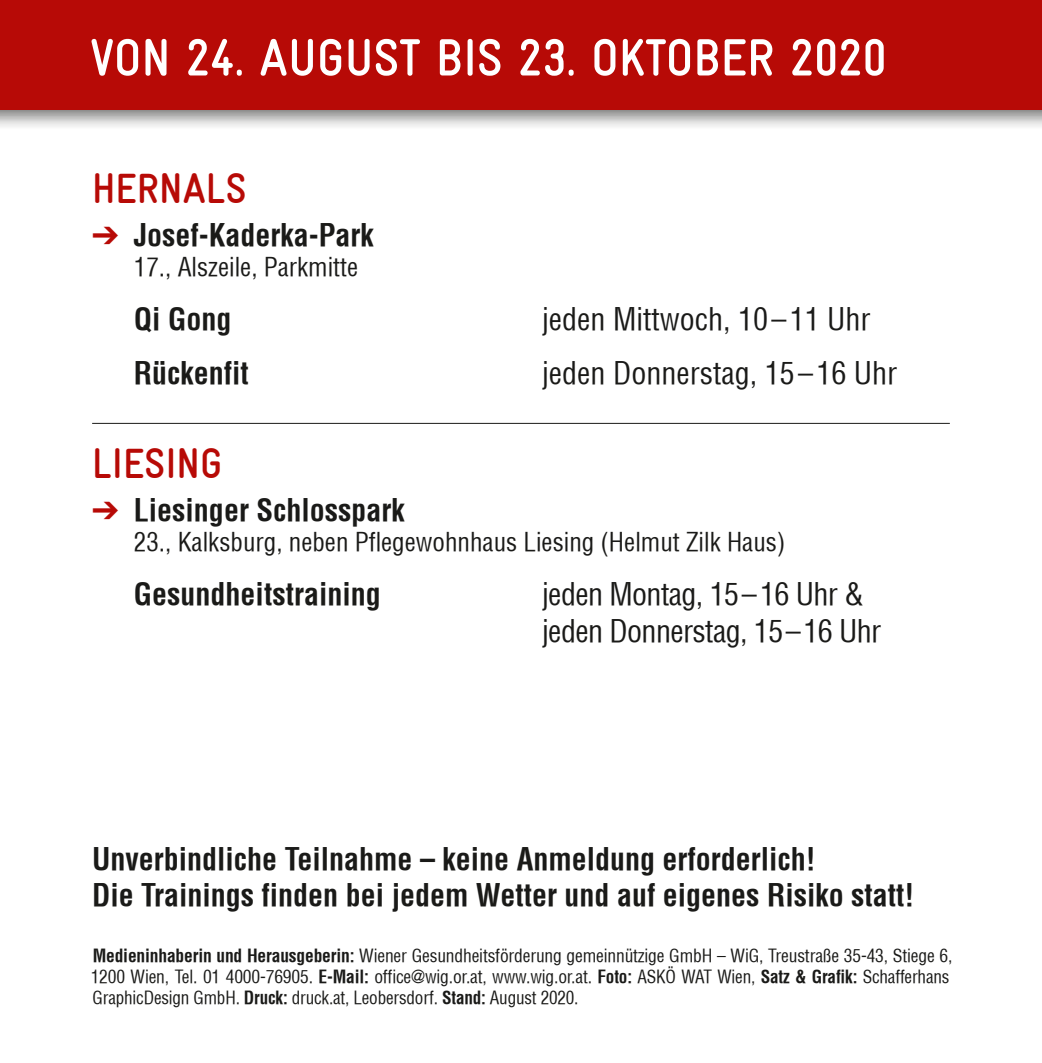
<style>
.page{position:relative;width:1042px;height:1063px;background:#fff}
.page>*{position:absolute;margin:0;border:0;box-sizing:border-box;transform-origin:0 0}
.t1{font:700 condensed 52.5px "Gravur";color:#fff}
.t2{font:700 condensed 42.5px "Gravur";color:#b70a06}
.t3{font:700 condensed 30px/36px "Helvetica";color:#1a1a18}
.t4{font:condensed 30px "Helvetica";color:#1a1a18}
.t5{font:condensed 30px/37px "Helvetica";letter-spacing:-.02em;color:#1a1a18}
.t6{font:condensed 25px "Helvetica";color:#1a1a18}
.t7{font:condensed 17.5px/21px "Helvetica";letter-spacing:-.01em;color:#1a1a18}
.s1{color:#b70a06}
.s2{font-weight:700}
</style>
<div class="page">
<div style="left:0;top:0;width:1042px;height:131px;background:#1a1a18;opacity:.6"></div>
<div style="left:0;top:0;width:1042px;height:110px;background:#b70a06"></div>
<hr style="left:92px;top:423px;width:858px;height:1px;background:#1a1a18">
<h1 class="t1" style="left:90px;top:28px;width:798px">VON 24. AUGUST BIS 23. OKTOBER 2020</h1>
<h2 class="t2" style="left:92px;top:165px;width:156px">HERNALS</h2>
<h3 class="t3" style="left:92px;top:217px;width:283px"><span class="s1">➔</span> Josef-Kaderka-Park</h3>
<h3 class="t6" style="left:134px;top:251px;width:226px">17., Alszeile, Parkmitte</h3>
<h3 class="t3" style="left:134px;top:301px;width:99px">Qi Gong</h3>
<h3 class="t4" style="left:542px;top:300px;width:330px">jeden Mittwoch, 10–11 Uhr</h3>
<h3 class="t3" style="left:134px;top:355px;width:116px">Rückenfit</h3>
<h3 class="t4" style="left:542px;top:354px;width:356px">jeden Donnerstag, 15–16 Uhr</h3>
<h2 class="t2" style="left:92px;top:440px;width:132px">LIESING</h2>
<h3 class="t3" style="left:92px;top:492px;width:314px"><span class="s1">➔</span> Liesinger Schlosspark</h3>
<h3 class="t6" style="left:134px;top:526px;width:653px">23., Kalksburg, neben Pflegewohnhaus Liesing (Helmut Zilk Haus)</h3>
<h3 class="t3" style="left:134px;top:576px;width:248px">Gesundheitstraining</h3>
<h3 class="t5" style="left:542px;top:576px;width:340px">jeden Montag, 15–16 Uhr &amp; jeden Donnerstag, 15–16 Uhr</h3>
<h3 class="t3" style="left:92px;top:840px;width:824px">Unverbindliche Teilnahme – keine Anmeldung erforderlich!<br>Die Trainings finden bei jedem Wetter und auf eigenes Risiko statt!</h3>
<p class="t7" style="left:91px;top:945px;width:863px"><span class="s2">Medieninhaberin und Herausgeberin:</span> Wiener Gesundheitsförderung gemeinnützige GmbH – WiG, Treustraße 35-43, Stiege 6,<br>1200 Wien, Tel. 01 4000-76905. <span class="s2">E-Mail:</span> office@wig.or.at, www.wig.or.at. <span class="s2">Foto:</span> ASKÖ WAT Wien, <span class="s2">Satz &amp; Grafik:</span> Schafferhans<br>GraphicDesign GmbH. <span class="s2">Druck:</span> druck.at, Leobersdorf. <span class="s2">Stand:</span> August 2020.</p>
</div>
